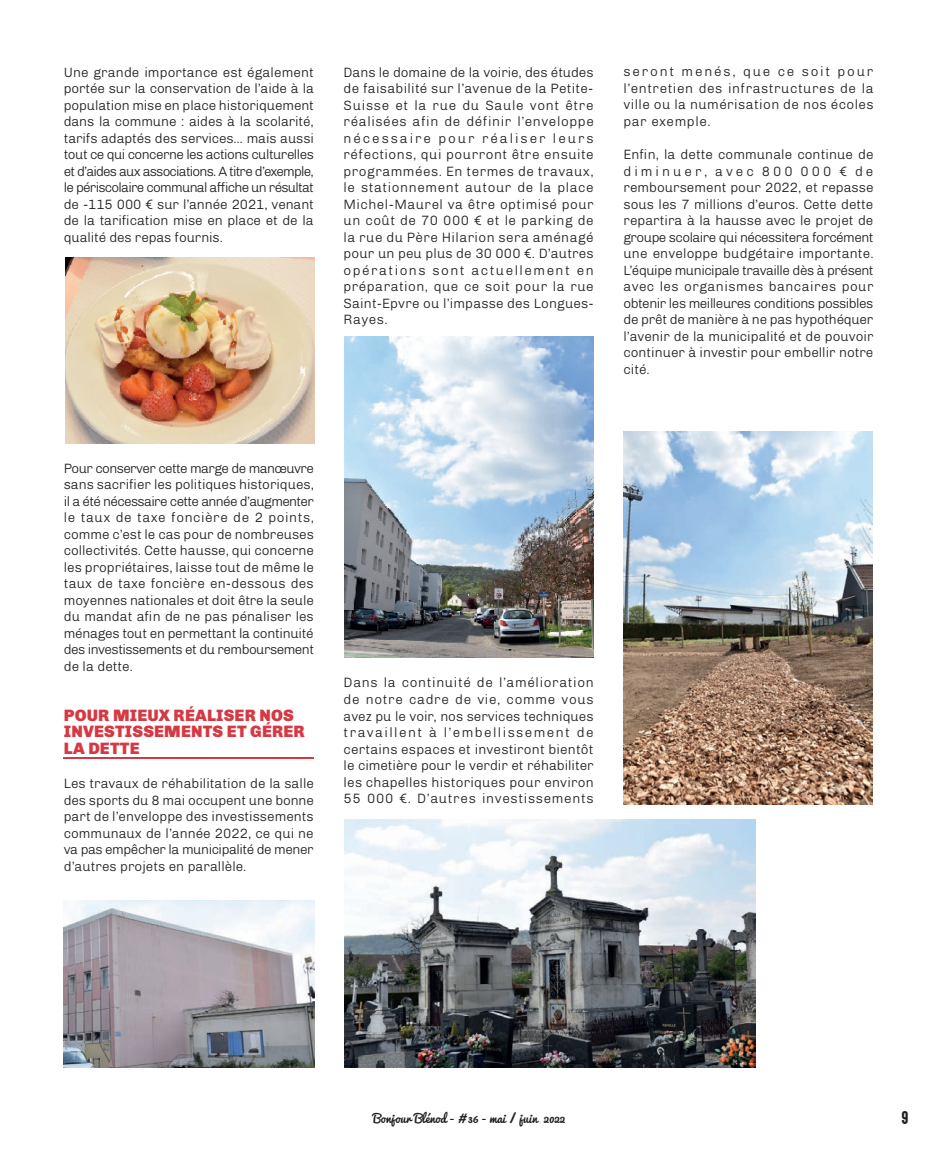
<style>
.page{position:relative;width:936px;height:1149px;background:#fff}
.page>*{position:absolute;margin:0;border:0;box-sizing:border-box;transform-origin:0 0}
.t1{font:900 16.5px/16.5px "Chivo";letter-spacing:.01em;color:#d53944}
.t2{font:15px "Aku&Kamu";color:#231f20}
.t3{font:300 13.5px/16.5px "Chivo";color:#231f20;text-align:justify}
.t4{font:12px "Pacifico";color:#231f20}
</style>
<div class="page">
<hr style="left:64px;top:757px;width:250px;height:2px;background:#d53944">
<img style="left:64px;top:900px;width:250px;height:166px">
<img style="left:65px;top:258px;width:249px;height:186px">
<img style="left:344px;top:819px;width:411px;height:247px">
<img style="left:623px;top:432px;width:249px;height:372px">
<img style="left:344px;top:336px;width:249px;height:321px">
<p class="t3" style="left:64px;top:65px;width:252px">Une grande importance est également portée sur la conservation de l’aide à la population mise en place historiquement dans la commune : aides à la scolarité, tarifs adaptés des services… mais aussi tout ce qui concerne les actions culturelles et d’aides aux associations. A titre d’exemple, le périscolaire communal affiche un résultat de -115 000 € sur l’année 2021, venant de la tarification mise en place et de la qualité des repas fournis.</p>
<p class="t3" style="left:343px;top:65px;width:252px">Dans le domaine de la voirie, des études de faisabilité sur l’avenue de la Petite-Suisse et la rue du Saule vont être réalisées afin de définir l’enveloppe nécessaire pour réaliser leurs réfections, qui pourront être ensuite programmées. En termes de travaux, le stationnement autour de la place Michel-Maurel va être optimisé pour un coût de 70 000 € et le parking de la rue du Père Hilarion sera aménagé pour un peu plus de 30 000 €. D’autres opérations sont actuellement en préparation, que ce soit pour la rue Saint-Epvre ou l’impasse des Longues-Rayes.</p>
<p class="t3" style="left:623px;top:65px;width:252px">seront menés, que ce soit pour l’entretien des infrastructures de la ville ou la numérisation de nos écoles par exemple.</p>
<p class="t3" style="left:623px;top:147px;width:252px">Enfin, la dette communale continue de diminuer, avec 800 000 € de remboursement pour 2022, et repasse sous les 7 millions d’euros. Cette dette repartira à la hausse avec le projet de groupe scolaire qui nécessitera forcément une enveloppe budgétaire importante.<br>L’équipe municipale travaille dès à présent avec les organismes bancaires pour obtenir les meilleures conditions possibles de prêt de manière à ne pas hypothéquer l’avenir de la municipalité et de pouvoir continuer à investir pour embellir notre cité.</p>
<p class="t3" style="left:64px;top:461px;width:252px">Pour conserver cette marge de manœuvre sans sacrifier les politiques historiques, il a été nécessaire cette année d’augmenter le taux de taxe foncière de 2 points, comme c’est le cas pour de nombreuses collectivités. Cette hausse, qui concerne les propriétaires, laisse tout de même le taux de taxe foncière en-dessous des moyennes nationales et doit être la seule du mandat afin de ne pas pénaliser les ménages tout en permettant la continuité des investissements et du remboursement de la dette.</p>
<p class="t1" style="left:64px;top:707px;width:242px">POUR MIEUX RÉALISER NOS<br>INVESTISSEMENTS ET GÉRER<br>LA DETTE</p>
<p class="t3" style="left:64px;top:776px;width:252px">Les travaux de réhabilitation de la salle des sports du 8 mai occupent une bonne part de l’enveloppe des investissements communaux de l’année 2022, ce qui ne va pas empêcher la municipalité de mener d’autres projets en parallèle.</p>
<p class="t3" style="left:343px;top:675px;width:252px">Dans la continuité de l’amélioration de notre cadre de vie, comme vous avez pu le voir, nos services techniques travaillent à l’embellissement de certains espaces et investiront bientôt le cimetière pour le verdir et réhabiliter les chapelles historiques pour environ 55 000 €. D’autres investissements</p>
<p class="t4" style="left:373px;top:1111px;width:193px">Bonjour Blénod - # 36 - mai / juin 2022</p>
<p class="t2" style="left:901px;top:1109px;width:8px">9</p>
</div>
